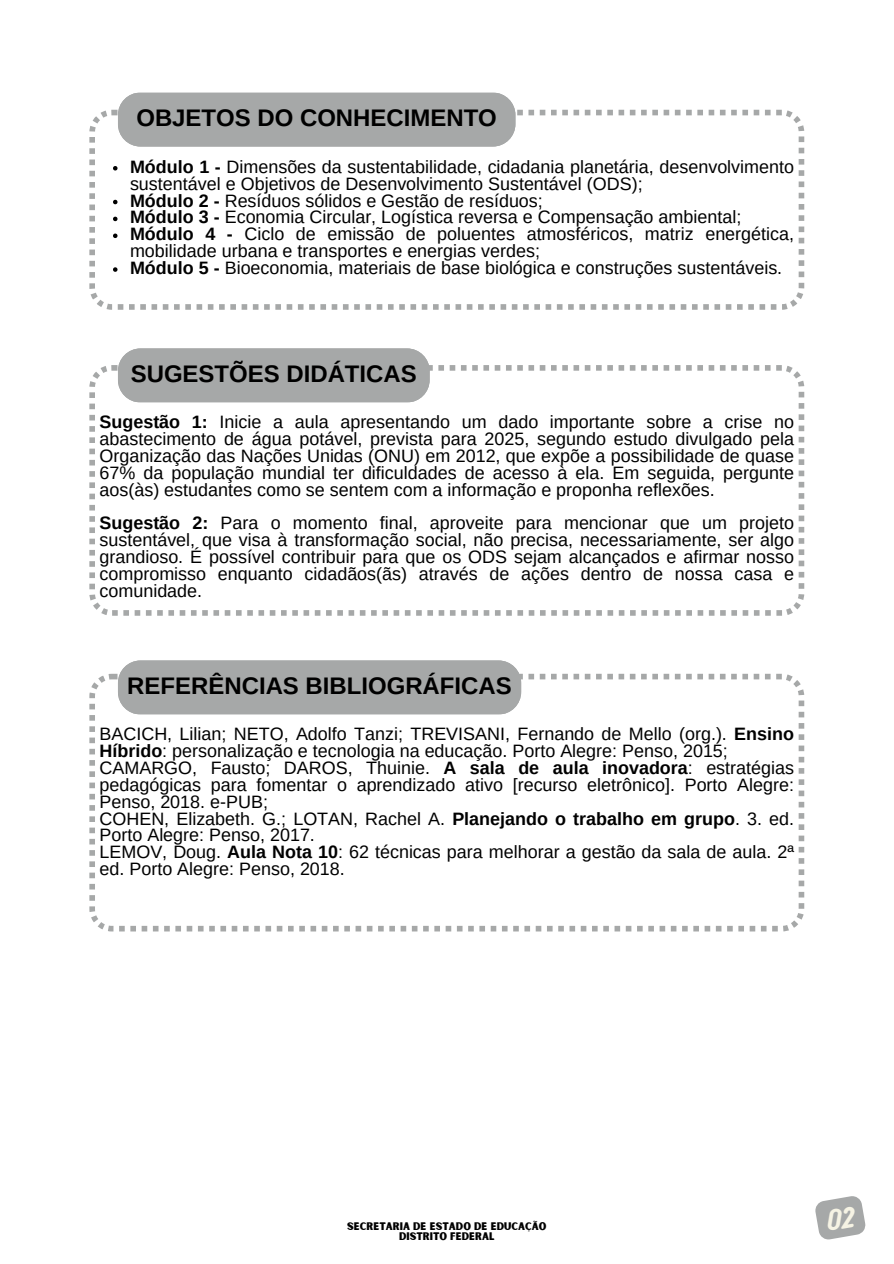
<style>
.page{position:relative;width:894px;height:1264px;background:#fff}
.page>*{position:absolute;margin:0;border:0;box-sizing:border-box;transform-origin:0 0}
.t1{font:700 24px "Arimo";color:#000}
.t2{font:18px/16.8px "Arimo";color:#000}
.t3{font:10.5px "Sunborn Sans One";color:#000}
.s1{font-weight:700}
</style>
<div class="page">
<svg style="left:89px;top:110px;width:715px;height:200px"></svg>
<svg style="left:113px;top:166px;width:4px;height:4px"></svg>
<svg style="left:113px;top:200px;width:4px;height:4px"></svg>
<svg style="left:113px;top:217px;width:4px;height:4px"></svg>
<svg style="left:113px;top:233px;width:4px;height:5px"></svg>
<svg style="left:113px;top:267px;width:4px;height:5px"></svg>
<div style="left:118px;top:93px;width:397px;height:53px;background:#a6a8a8"></div>
<svg style="left:89px;top:365px;width:715px;height:250px"></svg>
<div style="left:118px;top:348px;width:311px;height:54px;background:#a6a8a8"></div>
<svg style="left:89px;top:673px;width:715px;height:258px"></svg>
<div style="left:118px;top:660px;width:403px;height:54px;background:#a6a8a8"></div>
<svg style="left:815px;top:1196px;width:51px;height:44px"></svg>
<p class="t1" style="left:136px;top:105px;width:362px">OBJETOS DO CONHECIMENTO</p>
<h1 class="t2" style="left:130px;top:158px;width:665px"><span class="s1">Módulo 1 -</span> Dimensões da sustentabilidade, cidadania planetária, desenvolvimento sustentável e Objetivos de Desenvolvimento Sustentável (ODS);</h1>
<p class="t2" style="left:130px;top:192px;width:414px"><span class="s1">Módulo 2 -</span> Resíduos sólidos e Gestão de resíduos;</p>
<p class="t2" style="left:130px;top:209px;width:612px"><span class="s1">Módulo 3 -</span> Economia Circular, Logística reversa e Compensação ambiental;</p>
<p class="t2" style="left:130px;top:226px;width:665px"><span class="s1">Módulo 4 -</span> Ciclo de emissão de poluentes atmosféricos, matriz energética, mobilidade urbana e transportes e energias verdes;</p>
<p class="t2" style="left:130px;top:259px;width:653px"><span class="s1">Módulo 5 -</span> Bioeconomia, materiais de base biológica e construções sustentáveis.</p>
<p class="t1" style="left:131px;top:360px;width:287px">SUGESTÕES DIDÁTICAS</p>
<h1 class="t2" style="left:99px;top:413px;width:696px;text-align:justify"><span class="s1">Sugestão 1:</span> Inicie a aula apresentando um dado importante sobre a crise no abastecimento de água potável, prevista para 2025, segundo estudo divulgado pela Organização das Nações Unidas (ONU) em 2012, que expõe a possibilidade de quase 67% da população mundial ter dificuldades de acesso à ela. Em seguida, pergunte aos(às) estudantes como se sentem com a informação e proponha reflexões.</h1>
<h2 class="t2" style="left:99px;top:515px;width:696px;text-align:justify"><span class="s1">Sugestão 2:</span> Para o momento final, aproveite para mencionar que um projeto sustentável, que visa à transformação social, não precisa, necessariamente, ser algo grandioso. É possível contribuir para que os ODS sejam alcançados e afirmar nosso compromisso enquanto cidadãos(ãs) através de ações dentro de nossa casa e comunidade.</h2>
<p class="t1" style="left:127px;top:672px;width:386px">REFERÊNCIAS BIBLIOGRÁFICAS</p>
<p class="t2" style="left:99px;top:725px;width:696px">BACICH, Lilian; NETO, Adolfo Tanzi; TREVISANI, Fernando de Mello (org.). <span class="s1">Ensino Híbrido</span>: personalização e tecnologia na educação. Porto Alegre: Penso, 2015; CAMARGO, Fausto; DAROS, Thuinie. <span class="s1">A sala de aula inovadora</span>: estratégias pedagógicas para fomentar o aprendizado ativo [recurso eletrônico]. Porto Alegre:<br>Penso, 2018. e-PUB;<br>COHEN, Elizabeth. G.; LOTAN, Rachel A. <span class="s1">Planejando o trabalho em grupo</span>. 3. ed.<br>Porto Alegre: Penso, 2017.<br>LEMOV, Doug. <span class="s1">Aula Nota 10</span>: 62 técnicas para melhorar a gestão da sala de aula. 2ª ed. Porto Alegre: Penso, 2018.</p>
<h2 class="t3" style="left:347px;top:1219px;width:201px">SECRETARIA DE ESTADO DE EDUCAÇÃO</h2>
<h2 class="t3" style="left:399px;top:1229px;width:97px">DISTRITO FEDERAL</h2>
</div>
